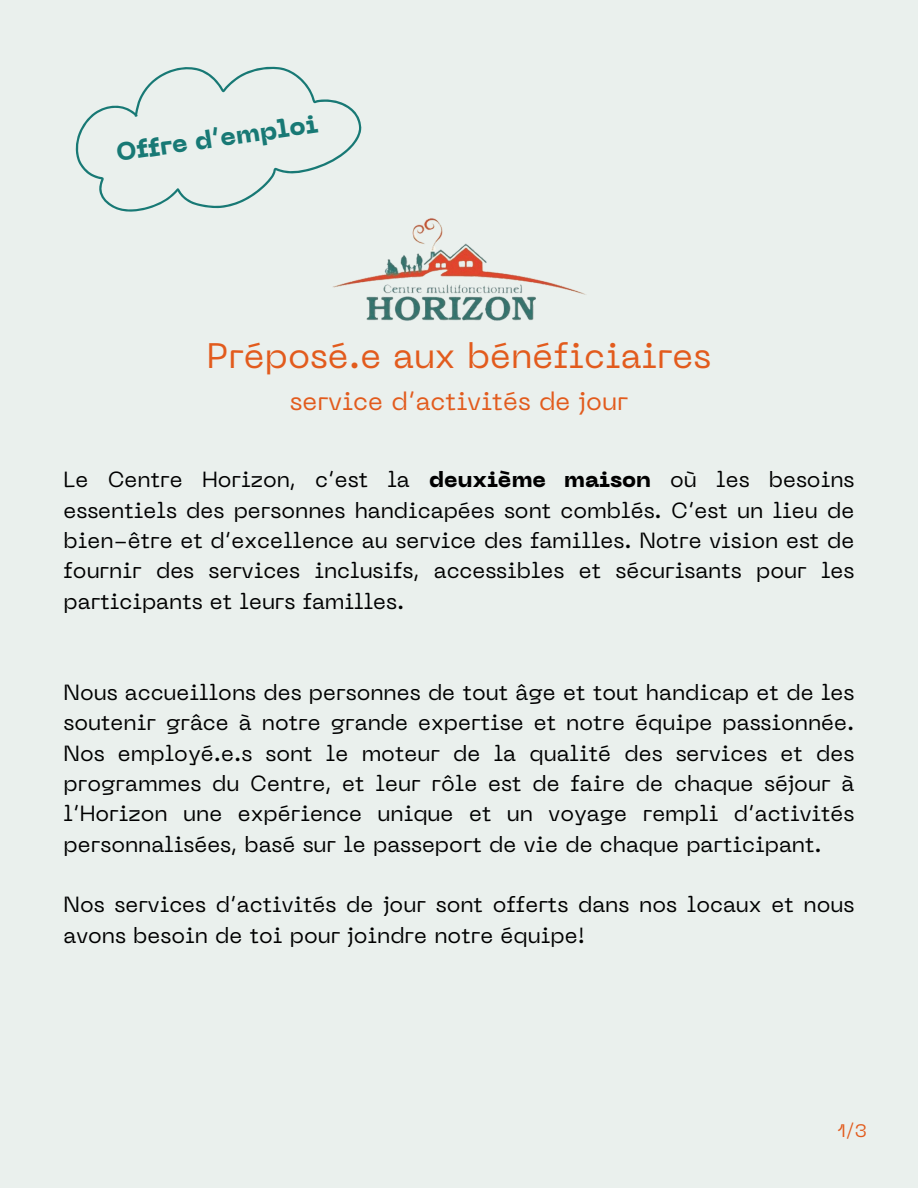
<style>
.page{position:relative;width:918px;height:1188px;background:#eaf0ed}
.page>*{position:absolute;margin:0;border:0;box-sizing:border-box;transform-origin:0 0}
.t1{font:35.25px "PP Neue Machina";color:#e25b1d}
.t2{font:25.2px "PP Neue Machina";color:#e25b1d}
.t3{font:800 25.2px "PP Neue Machina";color:#187975}
.t4{font:21.75px/30.3px "PP Neue Machina";color:#000;text-align:justify}
.t5{font:18px "PP Neue Machina";color:#e25b1d}
.s1{font-weight:800}
</style>
<div class="page">
<img style="left:333px;top:218px;width:253px;height:103px">
<svg style="left:75px;top:66px;width:296px;height:165px"></svg>
<h4 class="t3" style="left:115px;top:143px;width:205px;rotate:-8deg">Offre d’emploi</h4>
<h4 class="t1" style="left:207px;top:342px;width:506px">Préposé.e aux bénéficiaires</h4>
<h4 class="t2" style="left:290px;top:392px;width:340px">service d’activités de jour</h4>
<h2 class="t4" style="left:64px;top:467px;width:792px">Le Centre Horizon, c’est la <span class="s1">deuxième maison</span> où les besoins essentiels des personnes handicapées sont comblés. C’est un lieu de bien-être et d’excellence au service des familles. Notre vision est de fournir des services inclusifs, accessibles et sécurisants pour les participants et leurs familles.</h2>
<p class="t4" style="left:64px;top:679px;width:792px">Nous accueillons des personnes de tout âge et tout handicap et de les soutenir grâce à notre grande expertise et notre équipe passionnée.<br>Nos employé.e.s sont le moteur de la qualité des services et des programmes du Centre, et leur rôle est de faire de chaque séjour à l’Horizon une expérience unique et un voyage rempli d’activités personnalisées, basé sur le passeport de vie de chaque participant.</p>
<h1 class="t4" style="left:64px;top:892px;width:792px">Nos services d’activités de jour sont offerts dans nos locaux et nous avons besoin de toi pour joindre notre équipe!</h1>
<h3 class="t5" style="left:837px;top:1124px;width:31px">1/3</h3>
</div>
